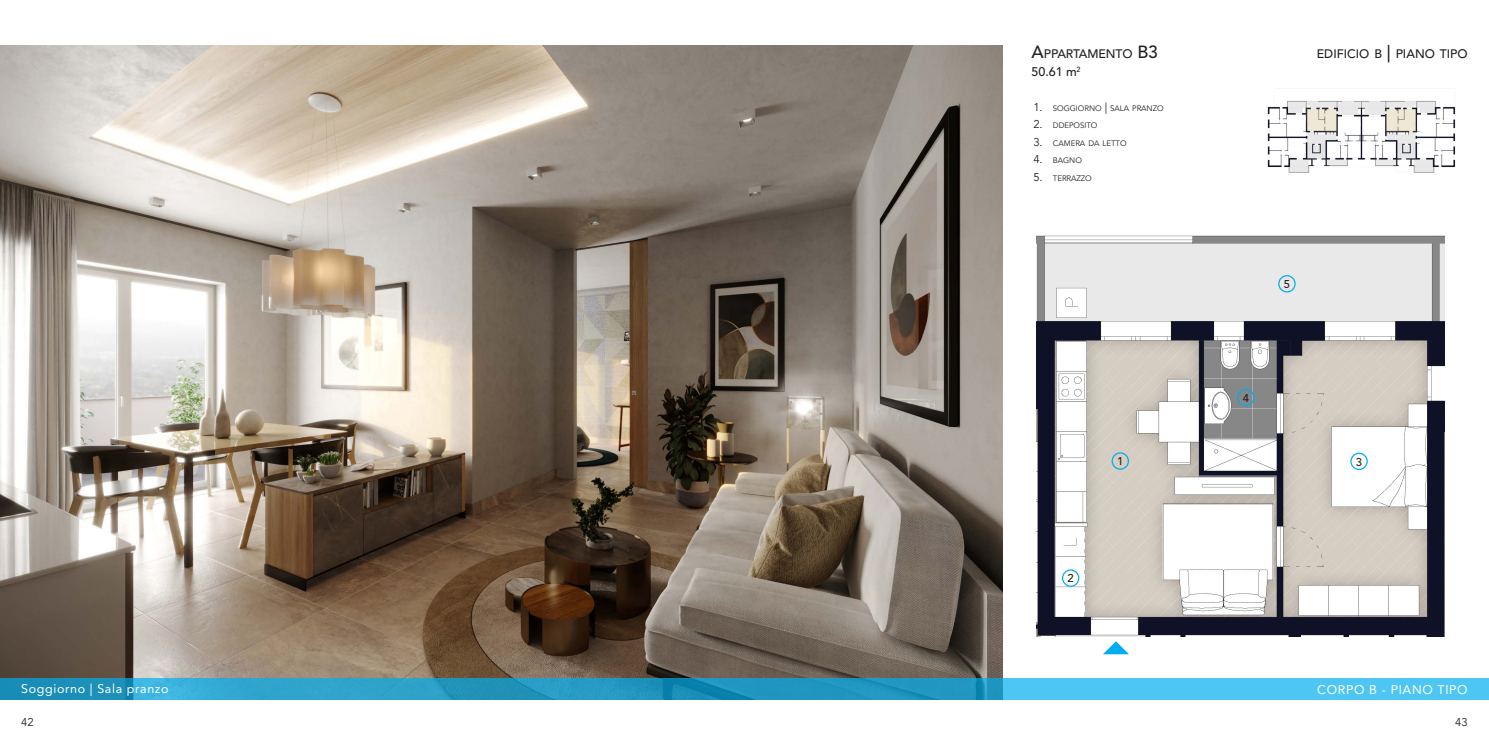
<style>
.page{position:relative;width:1489px;height:745px;background:#fff}
.page>*{position:absolute;margin:0;border:0;box-sizing:border-box;transform-origin:0 0}
.t1{font:12.5px "Avenir LT Std";letter-spacing:.05em;color:#fff}
.t2{font:500 12.5px "Avenir LT Std";color:#222221}
.t3{font:500 12.25px "Avenir LT Std";color:#231f20}
.t4{font:500 12.25px "Avenir LT Std";letter-spacing:-.005em;color:#222221}
.t5{font:500 11.25px "Avenir LT Std";color:#231f20}
.t6{font:11.25px "Avenir LT Std";color:#231f20}
.t7{font:7.88px "Avenir LT Std";letter-spacing:-.005em;color:#222221}
.s1{font-size:17.5px}
.s2{font-style:inherit}
.s3{font-size:11.25px}
</style>
<div class="page">
<img style="left:1036px;top:235px;width:408px;height:401px">
<img style="left:0;top:45px;width:1002px;height:633px">
<svg style="left:0;top:678px;width:1488px;height:21px;background:#31a7d2"></svg>
<div style="left:1111px;top:452px;width:17px;height:17px;border:1px solid #00aeef;border-radius:50%"></div>
<div style="left:1061px;top:569px;width:18px;height:17px;border:1px solid #00aeef;border-radius:50%"></div>
<div style="left:1350px;top:452px;width:17px;height:18px;border:1px solid #00aeef;border-radius:50%"></div>
<div style="left:1236px;top:388px;width:18px;height:18px;border:1px solid #00aeef;border-radius:50%"></div>
<div style="left:1278px;top:275px;width:17px;height:17px;border:1px solid #00aeef;border-radius:50%"></div>
<svg style="left:1104px;top:641px;width:24px;height:12px"></svg>
<img style="left:1267px;top:101px;width:189px;height:72px">
<svg style="left:1305px;top:108px;width:31px;height:24px"></svg>
<svg style="left:1385px;top:108px;width:30px;height:24px"></svg>
<p class="t4" style="left:1031px;top:47px;width:128px"><span class="s1">A</span>PPARTAM ENTO <span class="s1">B3</span></p>
<p class="t2" style="left:1031px;top:64px;width:51px">50.61 <span class="s2">m</span><sup>2</sup></p>
<p class="t7" style="left:1033px;top:103px;width:132px"><span class="s3">1.</span> SOGGIORNO <span class="s3">|</span> SALA PRANZO</p>
<p class="t7" style="left:1033px;top:121px;width:66px"><span class="s3">2.</span> DDEPOSITO</p>
<p class="t7" style="left:1033px;top:138px;width:95px"><span class="s3">3.</span> CAMERA DA LETTO</p>
<p class="t7" style="left:1033px;top:156px;width:50px"><span class="s3">4.</span> BAGNO</p>
<p class="t7" style="left:1033px;top:173px;width:60px"><span class="s3">5.</span> TERRAZZO</p>
<p class="t5" style="left:1067px;top:571px;width:8px">2</p>
<p class="t5" style="left:1117px;top:454px;width:8px">1</p>
<p class="t3" style="left:1316px;top:47px;width:151px">EDIFICIO B <span class="s1">|</span> PIANO TIPO</p>
<p class="t5" style="left:1283px;top:277px;width:8px">5</p>
<p class="t5" style="left:1242px;top:391px;width:8px">4</p>
<p class="t5" style="left:1355px;top:455px;width:8px">3</p>
<p class="t1" style="left:21px;top:681px;width:149px">Soggiorno | Sala pranzo</p>
<p class="t1" style="left:1317px;top:682px;width:152px">CORPO B - PIANO TIPO</p>
<h3 class="t6" style="left:21px;top:715px;width:14px">42</h3>
<h3 class="t6" style="left:1454px;top:715px;width:14px">43</h3>
</div>
